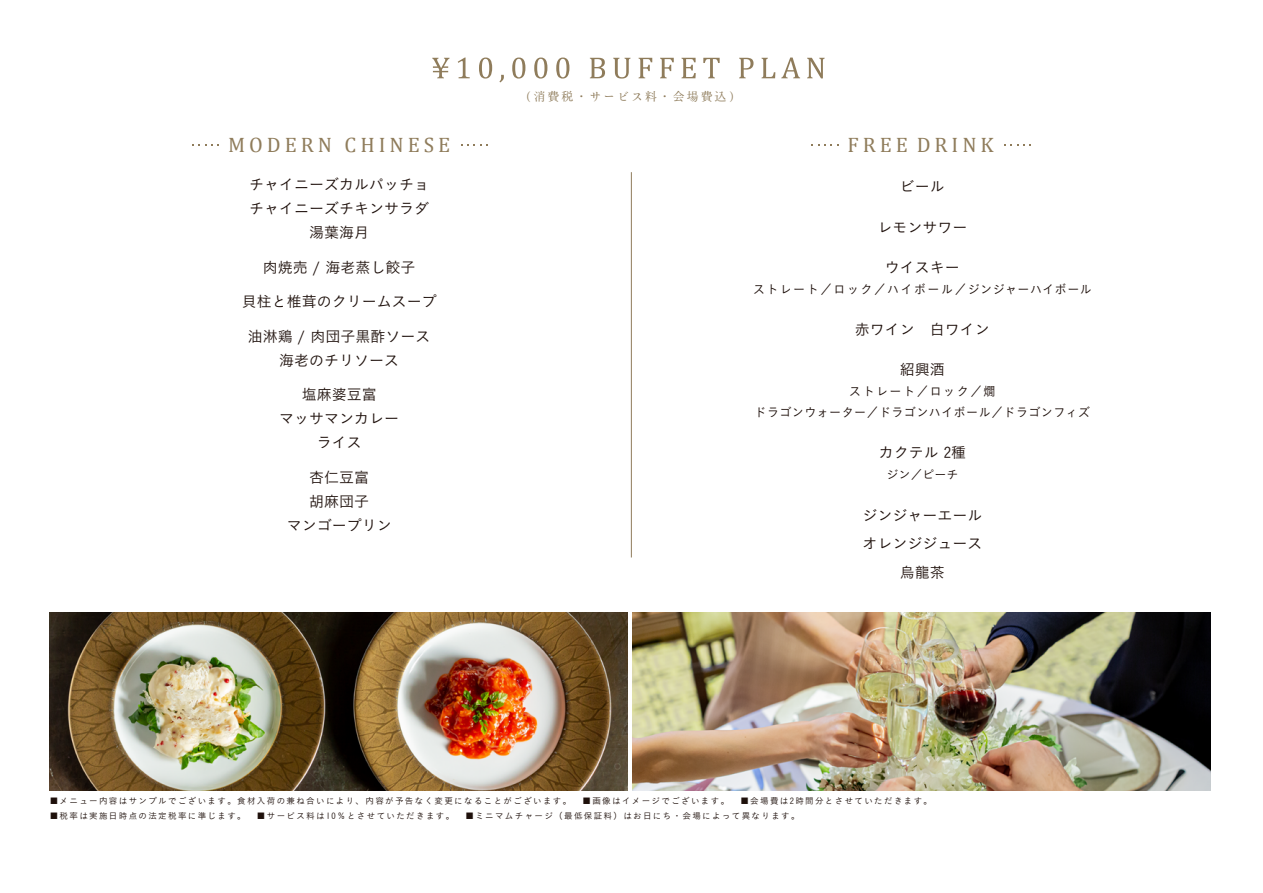
<style>
.page{position:relative;width:1263px;height:893px;background:#fff}
.page>*{position:absolute;margin:0;border:0;box-sizing:border-box;transform-origin:0 0}
.t1{font:21px "Cambria";letter-spacing:.19em;color:#8f7c5b}
.t2{font:15px/24px "Koburina Go Std W3";color:#1e100b;text-align:center}
.t3{font:12.6px/21px "Koburina Go Std W3";letter-spacing:.035em;color:#1e100b;text-align:center;scale:.95 1}
.t4{font:12.6px "Koburina Go Std W3";letter-spacing:.12em;color:#1e100b;scale:.95 1}
.t5{font:12px "OT NIS SMS3 N";letter-spacing:.16em;color:#8f7c5b}
.t6{font:12px "Koburina Go Std W3";color:#1e100b}
.t7{font:8.55px "Koburina Go Std W3";letter-spacing:.16em;color:#1e100b}
</style>
<div class="page">
<hr style="left:631px;top:172px;width:1px;height:385px;background:#8f7c5b">
<svg style="left:432px;top:58px;width:17px;height:20px"></svg>
<svg style="left:458px;top:58px;width:12px;height:20px"></svg>
<svg style="left:479px;top:58px;width:13px;height:21px"></svg>
<svg style="left:499px;top:75px;width:5px;height:7px"></svg>
<svg style="left:512px;top:58px;width:13px;height:21px"></svg>
<svg style="left:534px;top:58px;width:13px;height:21px"></svg>
<svg style="left:556px;top:58px;width:13px;height:21px"></svg>
<svg style="left:590px;top:58px;width:15px;height:20px"></svg>
<svg style="left:613px;top:58px;width:17px;height:21px"></svg>
<svg style="left:638px;top:58px;width:14px;height:20px"></svg>
<svg style="left:660px;top:58px;width:14px;height:20px"></svg>
<svg style="left:681px;top:58px;width:15px;height:20px"></svg>
<svg style="left:703px;top:58px;width:17px;height:20px"></svg>
<svg style="left:739px;top:58px;width:14px;height:20px"></svg>
<svg style="left:761px;top:58px;width:14px;height:20px"></svg>
<svg style="left:781px;top:58px;width:19px;height:20px"></svg>
<svg style="left:807px;top:58px;width:18px;height:20px"></svg>
<img style="left:50px;top:612px;width:578px;height:179px">
<img style="left:633px;top:612px;width:578px;height:179px">
<h1 class="t1" style="left:228px;top:133px;width:224px">MODERN CHINESE</h1>
<h2 class="t2" style="left:249px;top:172px;width:181px">チャイニーズカルパッチョチャイニーズチキンサラダ湯葉海月</h2>
<h2 class="t2" style="left:263px;top:255px;width:154px">肉焼売 / 海老蒸し餃子</h2>
<h2 class="t2" style="left:242px;top:289px;width:196px">貝柱と椎茸のクリームスープ</h2>
<h2 class="t2" style="left:248px;top:324px;width:184px">油淋鶏 / 肉団子黒酢ソース海老のチリソース</h2>
<h2 class="t2" style="left:279px;top:382px;width:121px">塩麻婆豆富<br>マッサマンカレーライス</h2>
<h2 class="t2" style="left:287px;top:465px;width:107px">杏仁豆富<br>胡麻団子<br>マンゴープリン</h2>
<h3 class="t5" style="left:520px;top:91px;width:222px">（消費税・サービス料・会場費込）</h3>
<h1 class="t1" style="left:847px;top:133px;width:148px">FREE DRINK</h1>
<h2 class="t2" style="left:900px;top:174px;width:46px">ビール</h2>
<h2 class="t2" style="left:877px;top:215px;width:91px">レモンサワー</h2>
<h2 class="t2" style="left:885px;top:255px;width:76px">ウイスキー</h2>
<h3 class="t4" style="left:753px;top:280px;width:358px">ストレート／ロック／ハイボール／ジンジャーハイボール</h3>
<h2 class="t2" style="left:855px;top:317px;width:136px">赤ワイン　白ワイン</h2>
<h2 class="t2" style="left:900px;top:357px;width:46px">紹興酒</h2>
<h3 class="t3" style="left:755px;top:381px;width:355px">ストレート／ロック／燗<br>ドラゴンウォーター／ドラゴンハイボール／ドラゴンフィズ</h3>
<h2 class="t2" style="left:879px;top:440px;width:89px">カクテル 2種</h2>
<h3 class="t6" style="left:886px;top:465px;width:73px">ジン／ピーチ</h3>
<h2 class="t2" style="left:862px;top:501px;width:121px;line-height:28.5px">ジンジャーエールオレンジジュース烏龍茶</h2>
<p class="t7" style="left:50px;top:794px;width:894px">■メニュー内容はサンプルでございます。食材入荷の兼ね合いにより、内容が予告なく変更になることがございます。　■画像はイメージでございます。　■会場費は2時間分とさせていただきます。　</p>
<p class="t7" style="left:50px;top:809px;width:751px">■税率は実施日時点の法定税率に準じます。　■サービス料は10％とさせていただきます。　■ミニマムチャージ（最低保証料）はお日にち・会場によって異なります。</p>
</div>
